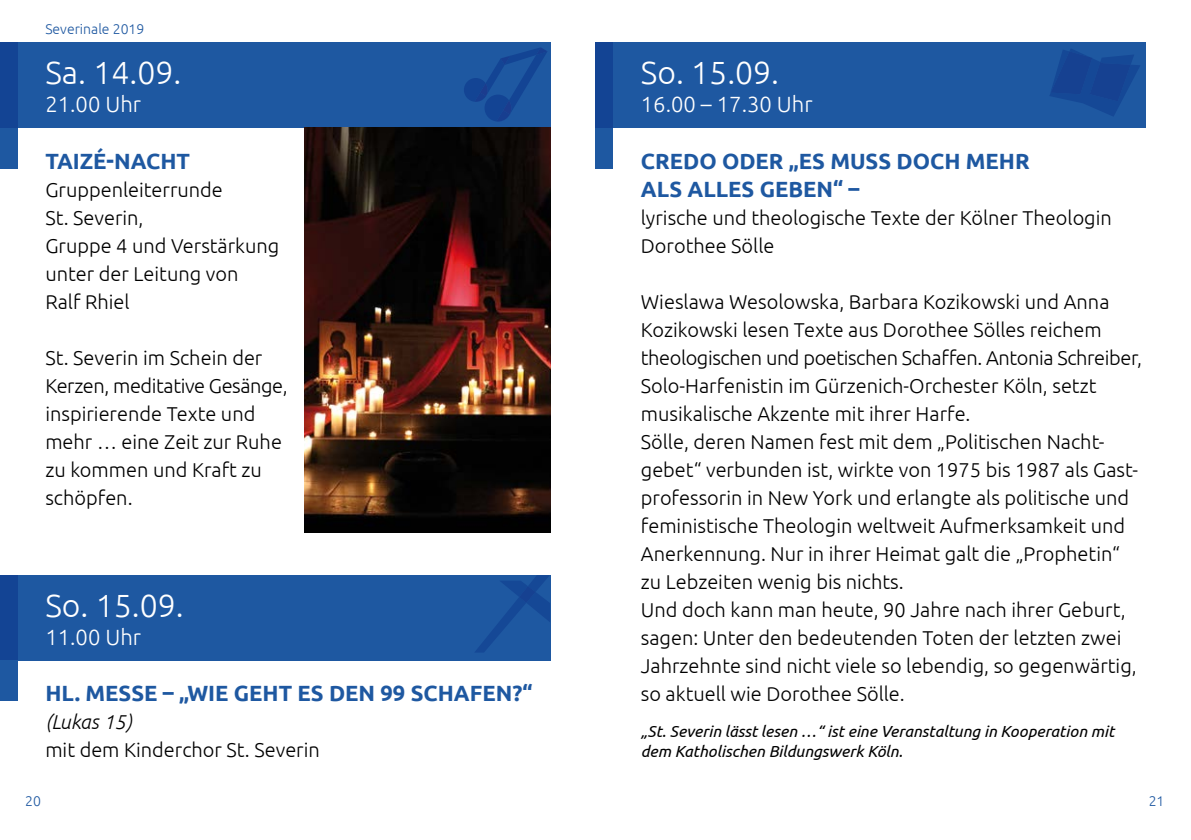
<style>
.page{position:relative;width:1191px;height:840px;background:#fff}
.page>*{position:absolute;margin:0;border:0;box-sizing:border-box;transform-origin:0 0}
.t1{font:300 32px "Ubuntu";color:#fff}
.t2{font:700 22px/28px "Ubuntu";color:#1e58a1}
.t3{font:300 22px "Ubuntu";color:#fff}
.t4{font:300 20px/28px "Ubuntu";color:#000}
.t5{font:italic 300 20px "Ubuntu";color:#000}
.t6{font:italic 16px/20px "Ubuntu";color:#000}
.t7{font:300 14px "Ubuntu";color:#1e58a1}
</style>
<div class="page">
<div style="left:0;top:43px;width:550px;height:85px;background:#1e58a1"></div>
<div style="left:0;top:43px;width:17px;height:85px;background:#134494"></div>
<div style="left:0;top:128px;width:17px;height:40px;background:#1e58a1"></div>
<svg style="left:464px;top:47px;width:83px;height:75px"></svg>
<div style="left:0;top:575px;width:550px;height:85px;background:#1e58a1"></div>
<div style="left:0;top:575px;width:17px;height:85px;background:#134494"></div>
<div style="left:0;top:660px;width:17px;height:40px;background:#1e58a1"></div>
<svg style="left:475px;top:575px;width:75px;height:77px"></svg>
<div style="left:595px;top:43px;width:550px;height:85px;background:#1e58a1"></div>
<div style="left:595px;top:43px;width:17px;height:85px;background:#134494"></div>
<div style="left:595px;top:128px;width:17px;height:40px;background:#1e58a1"></div>
<svg style="left:1050px;top:49px;width:90px;height:67px"></svg>
<img style="left:305px;top:128px;width:245px;height:404px">
<p class="t7" style="left:45px;top:21px;width:100px">Severinale 2019</p>
<h1 class="t1" style="left:45px;top:54px;width:137px">Sa. 14.09.</h1>
<p class="t3" style="left:45px;top:91px;width:97px">21.00 Uhr</p>
<p class="t2" style="left:45px;top:146px;width:146px">TAIZÉ-NACHT</p>
<p class="t4" style="left:45px;top:175px;width:235px">Gruppenleiterrunde<br>St. Severin,<br>Gruppe 4 und Verstärkung unter der Leitung von<br>Ralf Rhiel</p>
<p class="t4" style="left:45px;top:343px;width:244px">St. Severin im Schein der<br>Kerzen, meditative Gesänge, inspirierende Texte und mehr … eine Zeit zur Ruhe zu kommen und Kraft zu schöpfen.</p>
<h1 class="t1" style="left:45px;top:586px;width:140px">So. 15.09.</h1>
<p class="t3" style="left:45px;top:623px;width:97px">11.00 Uhr</p>
<p class="t2" style="left:45px;top:678px;width:488px">HL. MESSE – „WIE GEHT ES DEN 99 SCHAFEN?“</p>
<p class="t5" style="left:45px;top:709px;width:88px">(Lukas 15)</p>
<p class="t4" style="left:45px;top:735px;width:276px">mit dem Kinderchor St. Severin</p>
<h1 class="t1" style="left:641px;top:54px;width:140px">So. 15.09.</h1>
<p class="t3" style="left:641px;top:91px;width:173px">16.00 – 17.30 Uhr</p>
<p class="t2" style="left:641px;top:146px;width:390px">CREDO ODER „ES MUSS DOCH MEHR<br>ALS ALLES GEBEN“ –</p>
<p class="t4" style="left:641px;top:203px;width:472px">lyrische und theologische Texte der Kölner Theologin<br>Dorothee Sölle</p>
<p class="t4" style="left:641px;top:287px;width:503px">Wieslawa Wesolowska, Barbara Kozikowski und Anna Kozikowski lesen Texte aus Dorothee Sölles reichem theologischen und poetischen Schaffen. Antonia Schreiber, Solo-Harfenistin im Gürzenich-Orchester Köln, setzt musikalische Akzente mit ihrer Harfe.<br>Sölle, deren Namen fest mit dem „Politischen Nacht&shy;gebet“ verbunden ist, wirkte von 1975 bis 1987 als Gast&shy;professorin in New York und erlangte als politische und feministische Theologin weltweit Aufmerksamkeit und Anerkennung. Nur in ihrer Heimat galt die „Prophetin“ zu Lebzeiten wenig bis nichts.<br>Und doch kann man heute, 90 Jahre nach ihrer Geburt, sagen: Unter den bedeutenden Toten der letzten zwei Jahrzehnte sind nicht viele so lebendig, so gegenwärtig, so aktuell wie Dorothee Sölle.</p>
<p class="t6" style="left:641px;top:720px;width:475px">„St. Severin lässt lesen …“ ist eine Veranstaltung in Kooperation mit dem Katholischen Bildungswerk Köln.</p>
<p class="t7" style="left:25px;top:791px;width:17px">20</p>
<p class="t7" style="left:1148px;top:791px;width:17px">21</p>
</div>
